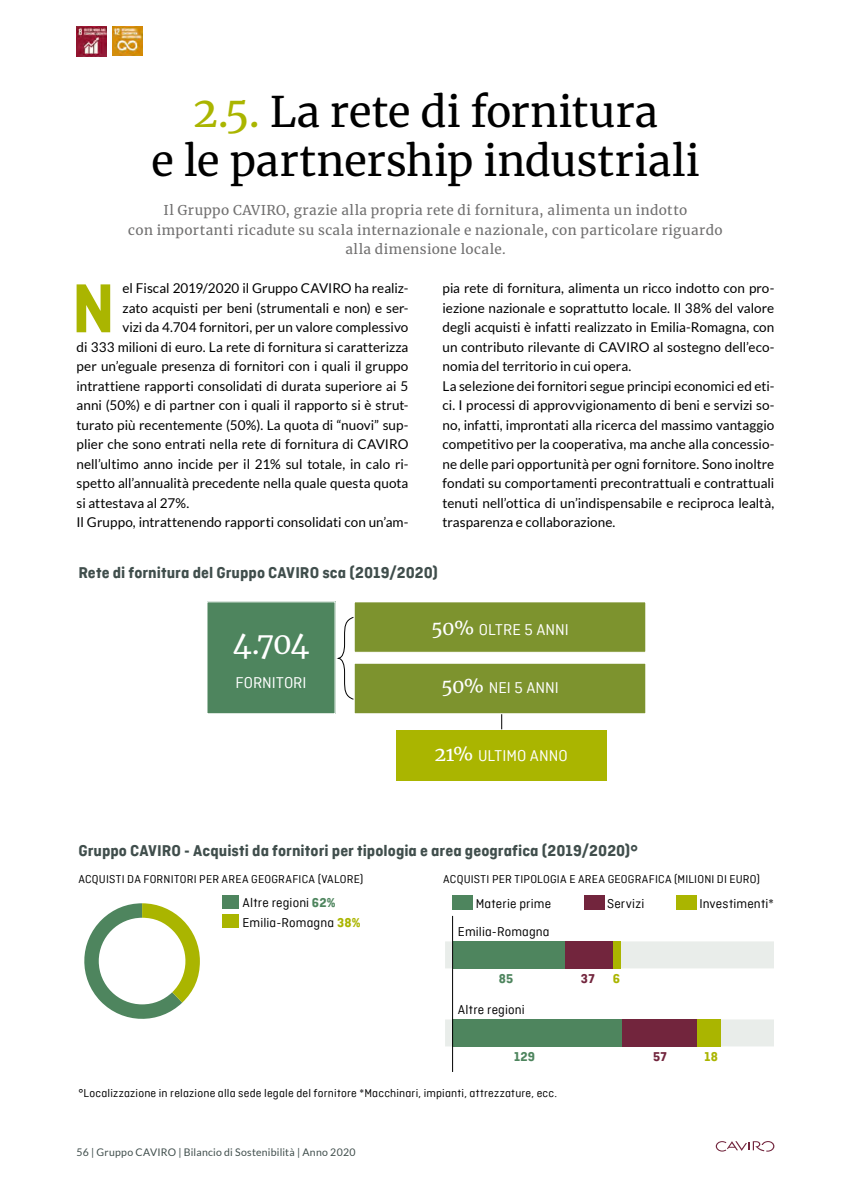
<style>
.page{position:relative;width:851px;height:1191px;background:#fff}
.page>*{position:absolute;margin:0;border:0;box-sizing:border-box;transform-origin:0 0}
.t1{font:700 72.9px "Ciutadella";color:#aab500}
.t2{font:42px/48.8px "Merriweather";letter-spacing:-.005em;color:#000;text-align:center}
.t3{font:30px "Merriweather";color:#fff}
.t4{font:700 16.5px "Ciutadella";letter-spacing:.005em;color:#404e4c}
.t5{font:16.5px "Ciutadella";color:#fff}
.t6{font:13.5px/19.5px "Lato";color:#000}
.t7{font:13.5px/19.5px "Merriweather";letter-spacing:.03em;color:#706f6f;text-align:center}
.t8{font:13.5px/19.8px "Ciutadella";letter-spacing:.01em;color:#000}
.t9{font:700 13.5px "Ciutadella";color:#4e855e}
.t10{font:700 13.5px "Ciutadella";color:#72253d}
.t11{font:700 13.5px "Ciutadella";color:#aab500}
.t12{font:12px "Ciutadella";letter-spacing:.02em;color:#000}
.t13{font:10.5px "Lato";letter-spacing:.025em;color:#404e4c}
.s1{color:#aab500}
.s2{font-family:"Merriweather";font-size:19.5px}
.s3{font-weight:700;color:#4e855e}
.s4{font-weight:700;color:#aab500}
</style>
<div class="page">
<img style="left:77px;top:26px;width:29px;height:30px">
<img style="left:113px;top:26px;width:29px;height:30px">
<div style="left:354px;top:602px;width:291px;height:50px;background:#7d932e"></div>
<div style="left:353px;top:601px;width:293px;height:52px;border:1px solid #fff"></div>
<div style="left:354px;top:663px;width:291px;height:51px;background:#7d932e"></div>
<div style="left:353px;top:662px;width:293px;height:52px;border:1px solid #fff"></div>
<div style="left:207px;top:602px;width:128px;height:112px;background:#4e855e"></div>
<div style="left:206px;top:601px;width:129px;height:113px;border:1px solid #fff"></div>
<svg style="left:334px;top:616px;width:20px;height:84px"></svg>
<div style="left:396px;top:730px;width:210px;height:51px;background:#aab500"></div>
<svg style="left:501px;top:714px;width:1px;height:15px"></svg>
<div style="left:222px;top:895px;width:17px;height:13px;background:#4e855e"></div>
<div style="left:222px;top:915px;width:17px;height:13px;background:#aab500"></div>
<svg style="left:84px;top:903px;width:116px;height:116px"></svg>
<div style="left:445px;top:1019px;width:328px;height:27px;background:#e9edea"></div>
<div style="left:445px;top:941px;width:328px;height:27px;background:#e9edea"></div>
<div style="left:676px;top:895px;width:20px;height:15px;background:#aab500"></div>
<div style="left:613px;top:941px;width:8px;height:27px;background:#aab500"></div>
<div style="left:697px;top:1019px;width:23px;height:27px;background:#aab500"></div>
<div style="left:584px;top:895px;width:20px;height:15px;background:#72253d"></div>
<div style="left:564px;top:941px;width:49px;height:27px;background:#72253d"></div>
<div style="left:622px;top:1019px;width:75px;height:27px;background:#72253d"></div>
<div style="left:452px;top:895px;width:21px;height:15px;background:#4e855e"></div>
<div style="left:452px;top:941px;width:112px;height:27px;background:#4e855e"></div>
<div style="left:452px;top:1019px;width:170px;height:27px;background:#4e855e"></div>
<hr style="left:452px;top:916px;width:1px;height:156px;background:#000">
<svg style="left:715px;top:1141px;width:59px;height:10px"></svg>
<h2 class="t2" style="left:151px;top:87px;width:550px"><span class="s1">2.5.</span> La rete di fornitura<br>e le partnership industriali</h2>
<p class="t7" style="left:128px;top:200px;width:596px">Il Gruppo CAVIRO, grazie alla propria rete di fornitura, alimenta un indotto<br>con importanti ricadute su scala internazionale e nazionale, con particolare riguardo alla dimensione locale.</p>
<h1 class="t1" style="left:72px;top:266px;width:45px">N</h1>
<p class="t6" style="left:122px;top:278px;width:287px">el Fiscal 2019/2020 il Gruppo CAVIRO ha realiz-</p>
<p class="t6" style="left:122px;top:298px;width:287px">zato acquisti per beni (strumentali e non) e ser-</p>
<p class="t6" style="left:122px;top:317px;width:287px">vizi da 4.704 fornitori, per un valore complessivo</p>
<p class="t6" style="left:77px;top:337px;width:333px">di 333 milioni di euro. La rete di fornitura si caratterizza</p>
<p class="t6" style="left:77px;top:356px;width:333px">per un’eguale presenza di fornitori con i quali il gruppo</p>
<p class="t6" style="left:77px;top:376px;width:333px">intrattiene rapporti consolidati di durata superiore ai 5</p>
<p class="t6" style="left:77px;top:395px;width:333px">anni (50%) e di partner con i quali il rapporto si è strut-</p>
<p class="t6" style="left:77px;top:415px;width:333px">turato più recentemente (50%). La quota di “nuovi” sup-</p>
<p class="t6" style="left:77px;top:434px;width:333px">plier che sono entrati nella rete di fornitura di CAVIRO</p>
<p class="t6" style="left:77px;top:454px;width:333px">nell’ultimo anno incide per il 21% sul totale, in calo ri-</p>
<p class="t6" style="left:77px;top:473px;width:333px">spetto all’annualità precedente nella quale questa quota</p>
<p class="t6" style="left:77px;top:493px;width:114px">si attestava al 27%.</p>
<p class="t6" style="left:77px;top:512px;width:333px">Il Gruppo, intrattenendo rapporti consolidati con un’am-</p>
<p class="t6" style="left:442px;top:278px;width:333px">pia rete di fornitura, alimenta un ricco indotto con pro&shy;iezione nazionale e soprattutto locale. Il 38% del valore degli acquisti è infatti realizzato in Emilia-Romagna, con un contributo rilevante di CAVIRO al sostegno dell’eco&shy;nomia del territorio in cui opera.<br>La selezione dei fornitori segue principi economici ed eti&shy;ci. I processi di approvvigionamento di beni e servizi so&shy;no, infatti, improntati alla ricerca del massimo vantaggio competitivo per la cooperativa, ma anche alla concessio&shy;ne delle pari opportunità per ogni fornitore. Sono inoltre fondati su comportamenti precontrattuali e contrattuali tenuti nell’ottica di un’indispensabile e reciproca lealtà, trasparenza e collaborazione.</p>
<p class="t4" style="left:78px;top:563px;width:361px">Rete di fornitura del Gruppo CAVIRO sca (2019/2020)</p>
<p class="t5" style="left:431px;top:620px;width:139px"><span class="s2">50%</span> OLTRE 5 ANNI</p>
<h3 class="t3" style="left:232px;top:622px;width:79px">4.704</h3>
<p class="t5" style="left:235px;top:673px;width:73px">FORNITORI</p>
<p class="t5" style="left:441px;top:678px;width:119px"><span class="s2">50%</span> NEI 5 ANNI</p>
<p class="t5" style="left:434px;top:747px;width:134px"><span class="s2">21%</span> ULTIMO ANNO</p>
<p class="t4" style="left:78px;top:841px;width:561px">Gruppo CAVIRO - Acquisti da fornitori per tipologia e area geografica (2019/2020)°</p>
<p class="t12" style="left:78px;top:872px;width:286px">ACQUISTI DA FORNITORI PER AREA GEOGRAFICA (VALORE)</p>
<p class="t12" style="left:443px;top:872px;width:318px">ACQUISTI PER TIPOLOGIA E AREA GEOGRAFICA (MILIONI DI EURO)</p>
<p class="t8" style="left:242px;top:892px;width:120px">Altre regioni <span class="s3">62%<br></span>Emilia-Romagna <span class="s4">38%</span></p>
<p class="t8" style="left:475px;top:893px;width:77px">Materie prime</p>
<p class="t8" style="left:607px;top:894px;width:39px">Servizi</p>
<p class="t8" style="left:699px;top:893px;width:76px">Investimenti*</p>
<p class="t8" style="left:458px;top:922px;width:93px">Emilia-Romagna</p>
<p class="t9" style="left:498px;top:970px;width:16px">85</p>
<p class="t10" style="left:581px;top:970px;width:15px">37</p>
<p class="t11" style="left:612px;top:970px;width:9px">6</p>
<p class="t8" style="left:458px;top:1000px;width:68px">Altre regioni</p>
<p class="t9" style="left:514px;top:1048px;width:23px">129</p>
<p class="t10" style="left:653px;top:1048px;width:15px">57</p>
<p class="t11" style="left:704px;top:1048px;width:15px">18</p>
<p class="t12" style="left:78px;top:1086px;width:480px">°Localizzazione in relazione alla sede legale del fornitore *Macchinari, impianti, attrezzature, ecc.</p>
<p class="t13" style="left:77px;top:1146px;width:280px">56 | Gruppo CAVIRO | Bilancio di Sostenibilità | Anno 2020</p>
</div>
